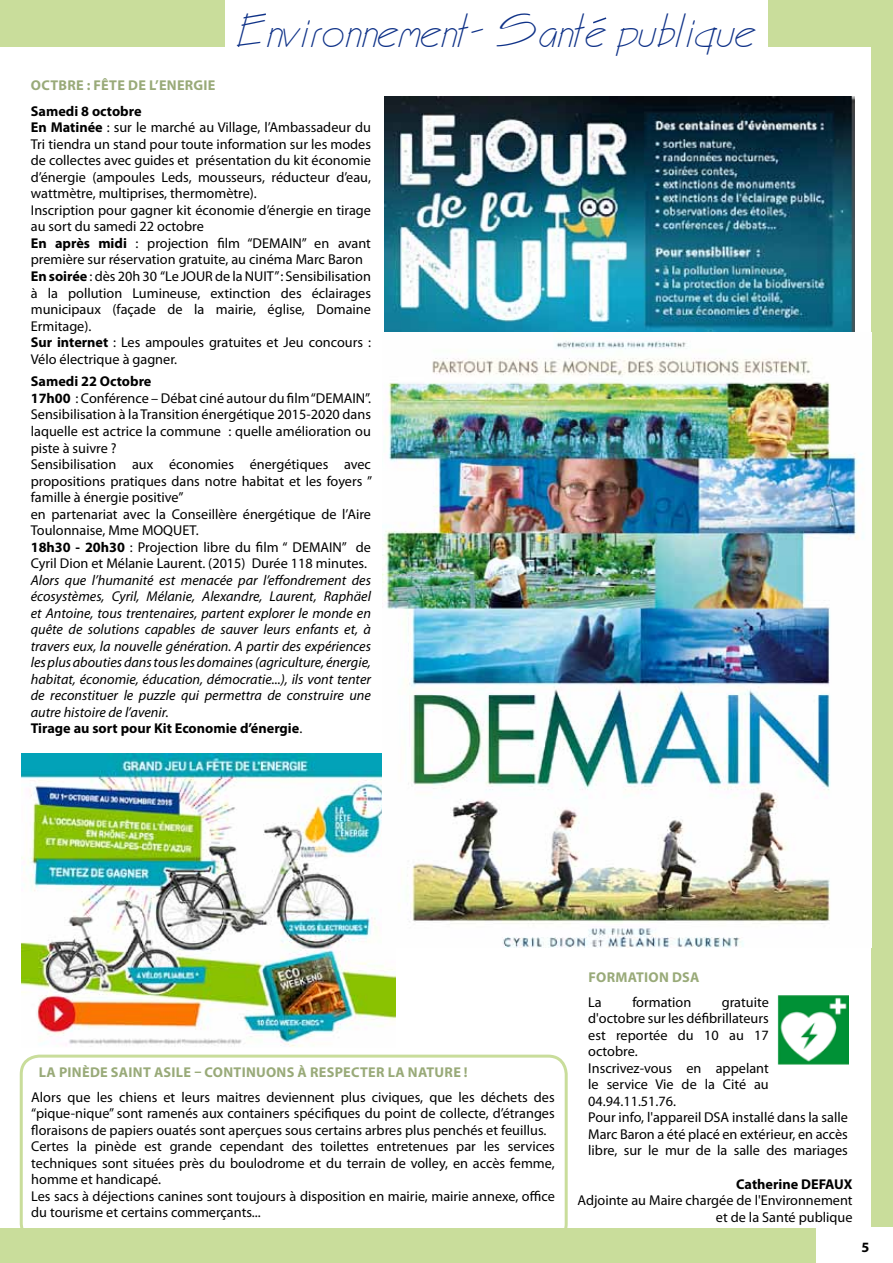
<style>
.page{position:relative;width:893px;height:1263px;background:#fff}
.page>*{position:absolute;margin:0;border:0;box-sizing:border-box;transform-origin:0 0}
.t1{font:40.5px "Country Blueprint";color:#0e3187}
.t2{font:14.25px/16.5px "Myriad Pro";color:#000}
.t3{font:italic 14.25px/16.5px "Myriad Pro";color:#000}
.t4{font:700 14.25px "Myriad Pro";letter-spacing:.02em;color:#99aa79}
.t5{font:700 14.25px "Myriad Pro";color:#000}
.s1{font-weight:700}
.s2{font-weight:700;font-style:normal}
.s3{font-style:normal}
</style>
<div class="page">
<div style="left:0;top:0;width:893px;height:47px;background:#c9dd9b"></div>
<div style="left:872px;top:44px;width:21px;height:1219px;background:#c9dd9b"></div>
<div style="left:0;top:1229px;width:848px;height:34px;background:#c9dd9b"></div>
<div style="left:816px;top:1228px;width:77px;height:35px;background:#fff"></div>
<div style="left:225px;top:0;width:543px;height:47px;background:#fff"></div>
<svg style="left:593px;top:17px;width:14px;height:7px"></svg>
<img style="left:385px;top:97px;width:470px;height:235px">
<img style="left:21px;top:754px;width:375px;height:293px">
<div style="left:20px;top:1054px;width:548px;height:189px;border:3px solid #c9dd9b;border-radius:18px"></div>
<img style="left:383px;top:341px;width:481px;height:606px">
<img style="left:777px;top:995px;width:71px;height:70px">
<h1 class="t1" style="left:238px;top:3px;width:519px">Environnement- Sante publique</h1>
<p class="t4" style="left:31px;top:76px;width:145px">OCTBRE : Fête de l’Energie</p>
<p class="t2" style="left:31px;top:102px;width:342px"><span class="s1">Samedi 8 octobre<br>En Matinée</span> : sur le marché au Village, l’Ambassadeur du Tri tiendra un stand pour toute information sur les modes de collectes avec guides et présentation du kit économie d’énergie (ampoules Leds, mousseurs, réducteur d’eau, wattmètre, multiprises, thermomètre).<br>I nscription pour gagner kit économie d’énergie en tirage au sort du samedi 22 octobre<br><span class="s1">En après midi</span> : projection film “DEMAIN</p>
<p class="t2" style="left:31px;top:235px;width:342px;text-indent:271px">” en avant première sur réservation gratuite, au cinéma Marc Baron<br><span class="s1">En soirée</span> : dès 20h 30 “Le JOUR de la NUIT</p>
<p class="t2" style="left:31px;top:268px;width:342px;text-indent:244px">” : Sensibilisation à la pollution Lumineuse, extinction des éclairages municipaux (façade de la mairie, église, Domaine Ermitage).<br><span class="s1">Sur internet</span> : Les ampoules gratuites et Jeu concours :<br>Vélo électrique à gagner.</p>
<p class="t2" style="left:31px;top:373px;width:311px"><span class="s1">Samedi 22 Octobre<br>17h00</span> : Conférence – Débat ciné autour du film “DEMAIN</p>
<p class="t2" style="left:31px;top:390px;width:343px;text-indent:334px">”.<br>Sensibilisation à la Transition énergétique 2015-2020 dans laquelle est actrice la commune : quelle amélioration ou piste à suivre ?<br>Sensibilisation aux économies énergétiques avec propositions pratiques dans notre habitat et les foyers ” famille à énergie positive”<br>en partenariat avec la Conseillère énergétique de l’Aire Toulonnaise, Mme MOQUET.<br><span class="s1">18h30 - 20h30</span> : Projection libre du film “ DEMAIN</p>
<p class="t2" style="left:31px;top:538px;width:342px;text-align:right">” de<br>Cyril Dion et Mélanie Laurent. (2015) Durée 118 minutes.</p>
<p class="t3" style="left:31px;top:571px;width:342px">Alors que l’humanité est menacée par l’effondrement des écosystèmes, Cyril, Mélanie, Alexandre, Laurent, Raphäel et Antoine, tous trentenaires, partent explorer le monde en quête de solutions capables de sauver leurs enfants et, à travers eux, la nouvelle génération. A partir des expériences les plus abouties dans tous les domaines (agriculture, énergie, habitat, économie, éducation, démocratie...), ils vont tenter de reconstituer le puzzle qui permettra de construire une autre histoire de l’avenir.<br><span class="s2">Tirage au sort pour Kit Economie d’énergie</span><span class="s3">.</span></p>
<p class="t4" style="left:39px;top:1063px;width:38px">La Pinède</p>
<p class="t4" style="left:111px;top:1063px;width:17px">Saint</p>
<p class="t4" style="left:154px;top:1063px;width:18px">Asile</p>
<p class="t4" style="left:194px;top:1063px;width:29px">– Continuons</p>
<p class="t4" style="left:298px;top:1063px;width:31px">à Respecter</p>
<p class="t4" style="left:388px;top:1063px;width:40px">la Nature</p>
<p class="t4" style="left:464px;top:1063px;width:5px">!</p>
<p class="t2" style="left:31px;top:1088px;width:525px">Alors que les chiens et leurs maitres deviennent plus civiques, que les déchets des “pique-nique” sont ramenés aux containers spécifiques du point de collecte, d’étranges floraisons de papiers ouatés sont aperçues sous certains arbres plus penchés et feuillus.<br>Certes la pinède est grande cependant des toilettes entretenues par les services techniques sont situées près du boulodrome et du terrain de volley, en accès femme, homme et handicapé.<br>Les sacs à déjections canines sont toujours à disposition en mairie, mairie annexe, office du tourisme et certains commerçants...</p>
<p class="t4" style="left:588px;top:967px;width:18px">Formation</p>
<p class="t4" style="left:672px;top:967px;width:29px">DSA</p>
<p class="t2" style="left:588px;top:993px;width:15px">La</p>
<p class="t2" style="left:632px;top:993px;width:60px">formation</p>
<p class="t2" style="left:588px;top:993px;width:182px;text-indent:134px">gratuite d'octobre sur les défibrillateurs est reportée du 10 au 17 octobre.<br>I nscrivez-vous en appelant le service Vie de la Cité au<br>04.94.11.51.76.<br>Pour info, l'appareil DSA</p>
<p class="t2" style="left:588px;top:1109px;width:261px;text-align:justify;text-indent:144px">installé dans la salle Marc Baron a été placé en extérieur, en accès libre, sur le mur de la salle des mariages</p>
<p class="t5" style="left:736px;top:1174px;width:118px">Catherine DEFAUX</p>
<p class="t2" style="left:577px;top:1192px;width:277px;text-align:right">Adjointe au Maire chargée de l'Environnement et de la Santé publique</p>
<p class="t5" style="left:861px;top:1238px;width:9px">5</p>
</div>
